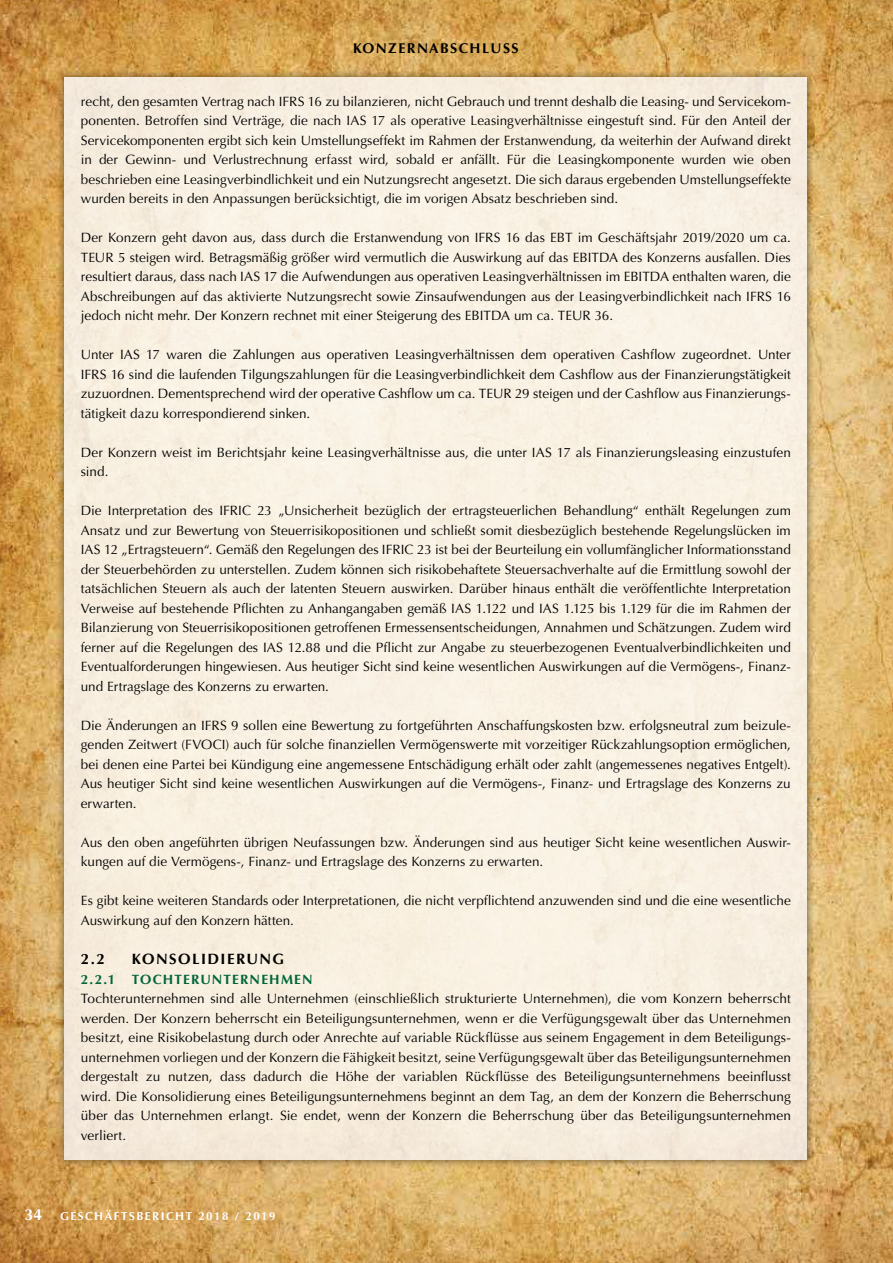
<style>
.page{position:relative;width:893px;height:1263px;background:#fff}
.page>*{position:absolute;margin:0;border:0;box-sizing:border-box;transform-origin:0 0}
.t1{font:700 15px "Optima";letter-spacing:.095em;color:#000}
.t2{font:700 14.25px "Optima";letter-spacing:.1em;color:#000}
.t3{font:13.5px/19.5px "Optima";color:#000;text-align:justify}
.t4{font:700 13.5px "Optima";letter-spacing:.085em;color:#00653a}
.t5{font:700 11.55px "Optima";letter-spacing:.13em;color:#fff}
.s1{font-size:16.05px}
</style>
<div class="page">
<img style="left:0;top:0;width:892px;height:1263px">
<svg style="left:892px;top:0;width:1px;height:1263px"></svg>
<div style="left:56px;top:69px;width:759px;height:1099px;background:#000;opacity:.55"></div>
<div style="left:65px;top:77px;width:742px;height:1083px;background:#f8f0e2"></div>
<p class="t2" style="left:353px;top:40px;width:167px">KONZERNABSCHLUSS</p>
<p class="t3" style="left:81px;top:92px;width:712px">recht, den gesamten Vertrag nach IFRS 16 zu bilanzieren, nicht Gebrauch und trennt deshalb die Leasing- und Servicekom&shy;ponenten. Betroffen sind Verträge, die nach IAS 17 als operative Leasingverhältnisse eingestuft sind. Für den Anteil der Servicekomponenten ergibt sich kein Umstellungseffekt im Rahmen der Erstanwendung, da weiterhin der Aufwand direkt in der Gewinn- und Verlustrechnung erfasst wird, sobald er anfällt. Für die Leasingkomponente wurden wie oben beschrieben eine Leasingverbindlichkeit und ein Nutzungsrecht angesetzt. Die sich daraus ergebenden Umstellungseffekte wurden bereits in den Anpassungen berücksichtigt, die im vorigen Absatz beschrieben sind.</p>
<p class="t3" style="left:81px;top:228px;width:712px">Der Konzern geht davon aus, dass durch die Erstanwendung von IFRS 16 das EBT im Geschäftsjahr 2019/2020 um ca.<br>TEUR 5 steigen wird. Betragsmäßig größer wird vermutlich die Auswirkung auf das EBITDA des Konzerns ausfallen. Dies resultiert daraus, dass nach IAS 17 die Aufwendungen aus operativen Leasingverhältnissen im EBITDA enthalten waren, die Abschreibungen auf das aktivierte Nutzungsrecht sowie Zinsaufwendungen aus der Leasingverbindlichkeit nach IFRS 16 jedoch nicht mehr. Der Konzern rechnet mit einer Steigerung des EBITDA um ca. TEUR 36.</p>
<p class="t3" style="left:81px;top:345px;width:712px">Unter IAS 17 waren die Zahlungen aus operativen Leasingverhältnissen dem operativen Cashflow zugeordnet. Unter IFRS 16 sind die laufenden Tilgungszahlungen für die Leasingverbindlichkeit dem Cashflow aus der Finanzierungstätigkeit zuzuordnen. Dementsprechend wird der operative Cashflow um ca. TEUR 29 steigen und der Cashflow aus Finanzierungs&shy;tätigkeit dazu korrespondierend sinken.</p>
<p class="t3" style="left:81px;top:443px;width:712px">Der Konzern weist im Berichtsjahr keine Leasingverhältnisse aus, die unter IAS 17 als Finanzierungsleasing einzustufen sind.</p>
<p class="t3" style="left:81px;top:501px;width:712px">Die Interpretation des IFRIC 23 „Unsicherheit bezüglich der ertragsteuerlichen Behandlung“ enthält Regelungen zum Ansatz und zur Bewertung von Steuerrisikopositionen und schließt somit diesbezüglich bestehende Regelungslücken im IAS 12 „Ertragsteuern“. Gemäß den Regelungen des IFRIC 23 ist bei der Beurteilung ein vollumfänglicher Informationsstand der Steuerbehörden zu unterstellen. Zudem können sich risikobehaftete Steuersachverhalte auf die Ermittlung sowohl der tatsächlichen Steuern als auch der latenten Steuern auswirken. Darüber hinaus enthält die veröffentlichte Interpretation Verweise auf bestehende Pflichten zu Anhangangaben gemäß IAS 1.122 und IAS 1.125 bis 1.129 für die im Rahmen der Bilanzierung von Steuerrisikopositionen getroffenen Ermessensentscheidungen, Annahmen und Schätzungen. Zudem wird ferner auf die Regelungen des IAS 12.88 und die Pflicht zur Angabe zu steuerbezogenen Eventualverbindlichkeiten und Eventualforderungen hingewiesen. Aus heutiger Sicht sind keine wesentlichen Auswirkungen auf die Vermögens-, Finanz&shy;und Ertragslage des Konzerns zu erwarten.</p>
<p class="t3" style="left:81px;top:716px;width:712px">Die Änderungen an IFRS 9 sollen eine Bewertung zu fortgeführten Anschaffungskosten bzw. erfolgsneutral zum beizule&shy;genden Zeitwert (FVOCI) auch für solche finanziellen Vermögenswerte mit vorzeitiger Rückzahlungsoption ermöglichen, bei denen eine Partei bei Kündigung eine angemessene Entschädigung erhält oder zahlt (angemessenes negatives Entgelt).<br>Aus heutiger Sicht sind keine wesentlichen Auswirkungen auf die Vermögens-, Finanz- und Ertragslage des Konzerns zu erwarten.</p>
<p class="t3" style="left:81px;top:833px;width:712px">Aus den oben angeführten übrigen Neufassungen bzw. Änderungen sind aus heutiger Sicht keine wesentlichen Auswir&shy;kungen auf die Vermögens-, Finanz- und Ertragslage des Konzerns zu erwarten.</p>
<p class="t3" style="left:81px;top:891px;width:712px">Es gibt keine weiteren Standards oder Interpretationen, die nicht verpflichtend anzuwenden sind und die eine wesentliche<br>Auswirkung auf den Konzern hätten.</p>
<p class="t1" style="left:81px;top:950px;width:26px">2.2</p>
<p class="t1" style="left:132px;top:950px;width:154px">KONSOLIDIERUNG</p>
<p class="t4" style="left:81px;top:971px;width:233px">2.2.1 TOCHTERUNTERNEHMEN</p>
<p class="t3" style="left:81px;top:989px;width:712px">Tochterunternehmen sind alle Unternehmen (einschließlich strukturierte Unternehmen), die vom Konzern beherrscht werden. Der Konzern beherrscht ein Beteiligungsunternehmen, wenn er die Verfügungsgewalt über das Unternehmen besitzt, eine Risikobelastung durch oder Anrechte auf variable Rückflüsse aus seinem Engagement in dem Beteiligungs&shy;unternehmen vorliegen und der Konzern die Fähigkeit besitzt, seine Verfügungsgewalt über das Beteiligungsunternehmen dergestalt zu nutzen, dass dadurch die Höhe der variablen Rückflüsse des Beteiligungsunternehmens beeinflusst wird. Die Konsolidierung eines Beteiligungsunternehmens beginnt an dem Tag, an dem der Konzern die Beherrschung über das Unternehmen erlangt. Sie endet, wenn der Konzern die Beherrschung über das Beteiligungsunternehmen verliert.</p>
<p class="t5" style="left:25px;top:1209px;width:252px"><span class="s1">34</span> GESCHÄFTSBERICHT 2018 / 2019</p>
</div>
